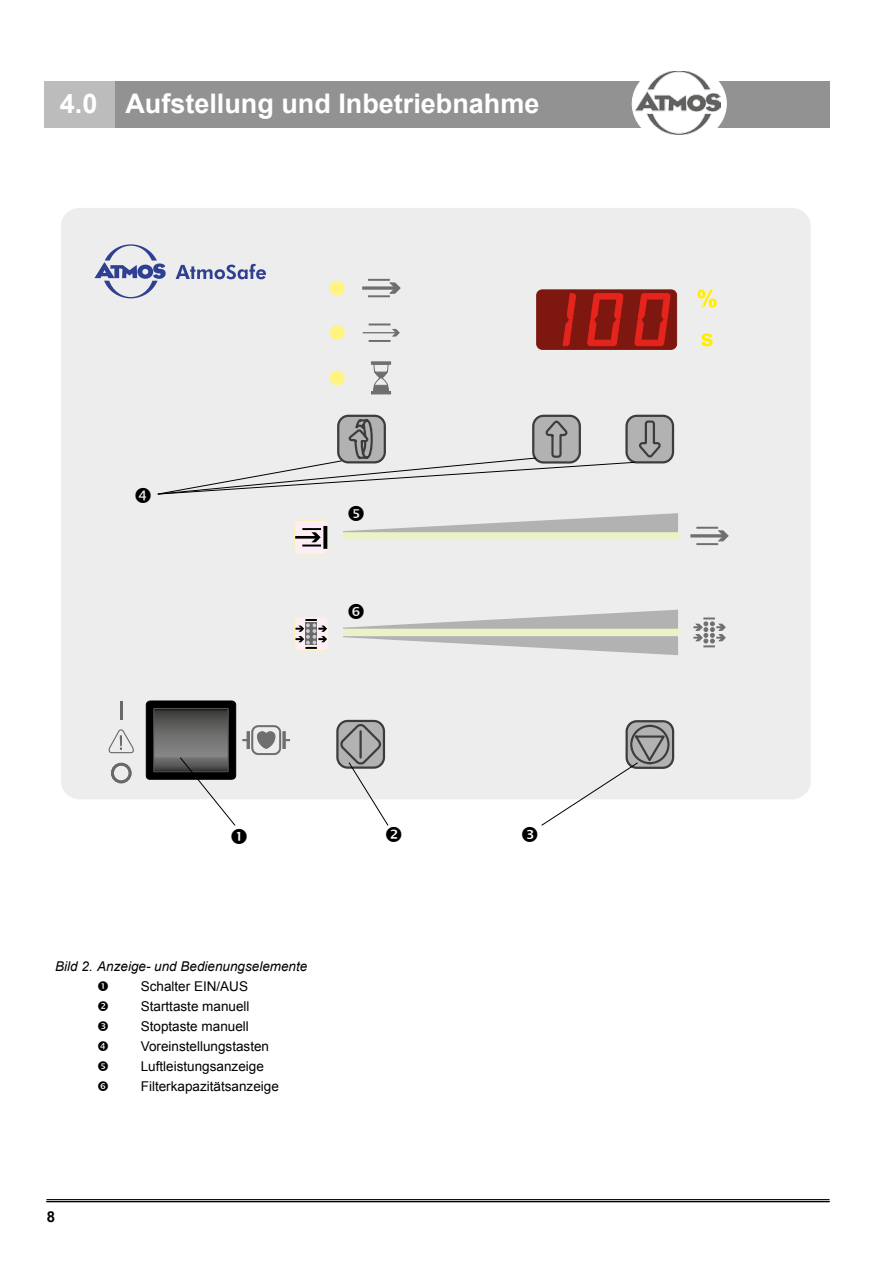
<style>
.page{position:relative;width:893px;height:1263px;background:#fff}
.page>*{position:absolute;margin:0;border:0;box-sizing:border-box;transform-origin:0 0}
.t1{font:700 27px "Arial";color:#fff}
.t2{font:700 15px "Arial";color:#000}
.t3{font:13.5px/20px "Arial";color:#000}
.t4{font:italic 13.5px "Arial";color:#000}
</style>
<div class="page">
<hr style="left:47px;top:1199px;width:782px;height:1px;background:#000">
<hr style="left:47px;top:1201px;width:782px;height:1px;background:#000">
<div style="left:115px;top:81px;width:714px;height:46px;background:#929292"></div>
<div style="left:45px;top:81px;width:70px;height:46px;background:#bcbcbc"></div>
<div style="left:632px;top:64px;width:94px;height:80px;background:#fff;border-radius:50%"></div>
<img style="left:635px;top:71px;width:85px;height:64px">
<div style="left:61px;top:208px;width:750px;height:591px;background:#ededed;border-radius:19px"></div>
<div style="left:330px;top:370px;width:15px;height:15px;background:#fff482;border-radius:50%"></div>
<div style="left:330px;top:325px;width:15px;height:15px;background:#fff482;border-radius:50%"></div>
<div style="left:330px;top:281px;width:15px;height:15px;background:#fff482;border-radius:50%"></div>
<svg style="left:698px;top:290px;width:19px;height:17px"></svg>
<svg style="left:701px;top:333px;width:12px;height:13px"></svg>
<hr style="left:369px;top:340px;width:21px;height:2px;background:#706f6f">
<hr style="left:369px;top:323px;width:21px;height:2px;background:#706f6f">
<hr style="left:363px;top:332px;width:34px;height:1px;background:#706f6f">
<svg style="left:392px;top:329px;width:8px;height:7px"></svg>
<svg style="left:373px;top:364px;width:16px;height:27px"></svg>
<hr style="left:371px;top:362px;width:20px;height:2px;background:#706f6f">
<hr style="left:371px;top:391px;width:20px;height:3px;background:#706f6f">
<hr style="left:368px;top:295px;width:22px;height:2px;background:#706f6f">
<hr style="left:368px;top:279px;width:22px;height:2px;background:#706f6f">
<svg style="left:362px;top:286px;width:25px;height:4px"></svg>
<svg style="left:387px;top:282px;width:14px;height:12px"></svg>
<hr style="left:696px;top:543px;width:22px;height:2px;background:#706f6f">
<hr style="left:696px;top:527px;width:22px;height:2px;background:#706f6f">
<hr style="left:690px;top:534px;width:34px;height:3px;background:#706f6f">
<svg style="left:718px;top:531px;width:10px;height:10px"></svg>
<svg style="left:693px;top:617px;width:32px;height:30px"></svg>
<div style="left:111px;top:763px;width:20px;height:20px;border:3px solid #69686a;border-radius:50%"></div>
<hr style="left:120px;top:701px;width:3px;height:18px;background:#69686a">
<svg style="left:108px;top:729px;width:26px;height:25px"></svg>
<svg style="left:336px;top:414px;width:339px;height:352px"></svg>
<svg style="left:94px;top:244px;width:72px;height:54px"></svg>
<svg style="left:176px;top:264px;width:90px;height:15px"></svg>
<div style="left:537px;top:290px;width:140px;height:59px;background:#7e170f;border-radius:6px"></div>
<div style="left:536px;top:290px;width:141px;height:60px;border:1px solid #7e170f;border-radius:6px"></div>
<svg style="left:562px;top:293px;width:14px;height:53px"></svg>
<svg style="left:587px;top:293px;width:36px;height:53px"></svg>
<svg style="left:635px;top:293px;width:35px;height:53px"></svg>
<div style="left:295px;top:521px;width:33px;height:33px;background:#fdeef6;border-radius:5px"></div>
<svg style="left:323px;top:526px;width:4px;height:23px"></svg>
<hr style="left:295px;top:536px;width:22px;height:3px;background:#000">
<svg style="left:302px;top:528px;width:19px;height:18px"></svg>
<div style="left:295px;top:617px;width:33px;height:34px;background:#fdeef6;border-radius:5px"></div>
<svg style="left:295px;top:619px;width:32px;height:30px"></svg>
<svg style="left:157px;top:419px;width:504px;height:76px"></svg>
<svg style="left:146px;top:701px;width:144px;height:125px"></svg>
<svg style="left:343px;top:604px;width:335px;height:25px"></svg>
<svg style="left:343px;top:505px;width:335px;height:27px"></svg>
<svg style="left:338px;top:721px;width:333px;height:105px"></svg>
<h1 class="t1" style="left:60px;top:86px;width:481px">4.0 Aufstellung und Inbetriebnahme</h1>
<p class="t4" style="left:55px;top:957px;width:254px">Bild 2. Anzeige- und Bedienungselemente</p>
<p class="t3" style="left:141px;top:976px;width:140px">Schalter EIN/AUS<br>Starttaste manuell<br>Stoptaste manuell<br>Voreinstellungstasten<br>Luftleistungsanzeige<br>Filterkapazitätsanzeige</p>
<p class="t2" style="left:47px;top:1207px;width:10px">8</p>
</div>
